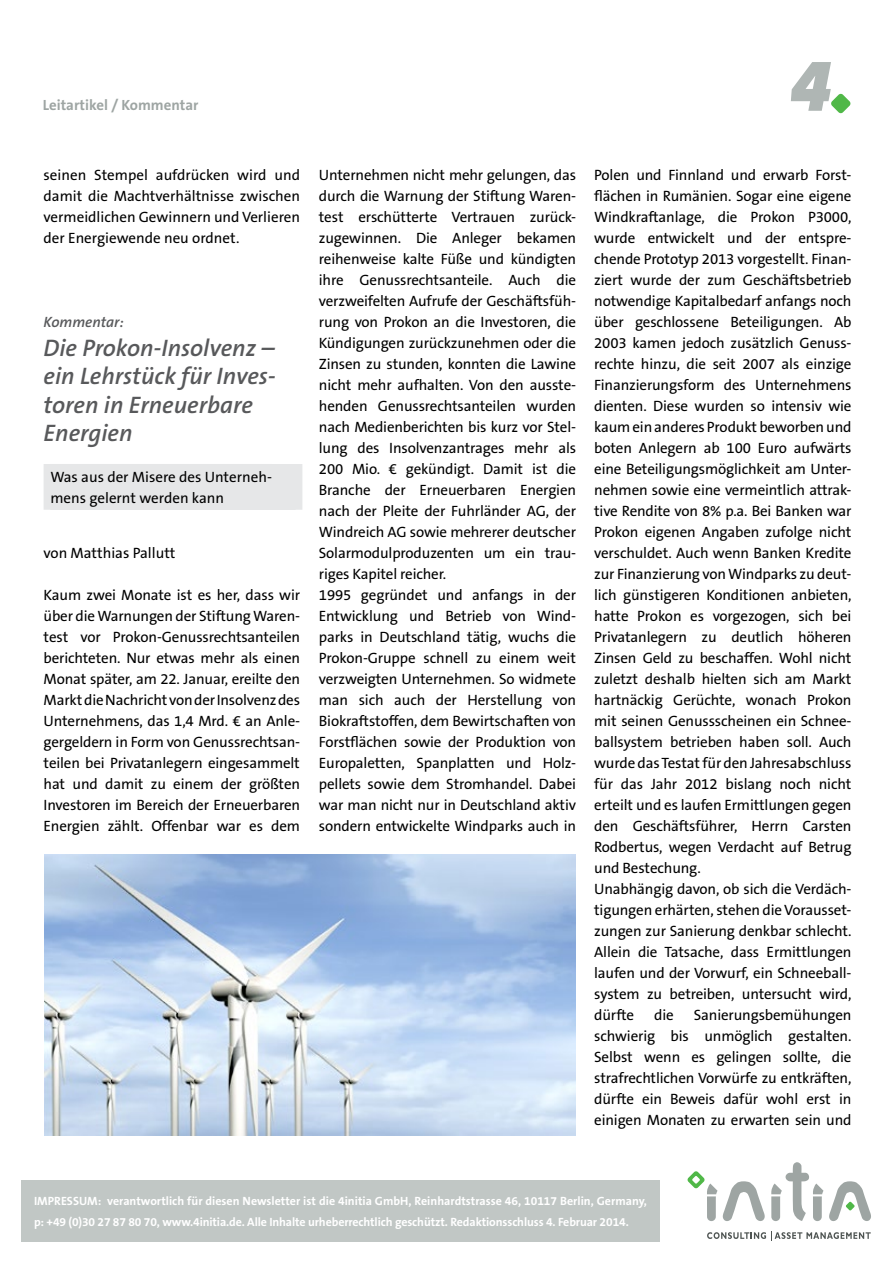
<style>
.page{position:relative;width:893px;height:1263px;background:#fff}
.page>*{position:absolute;margin:0;border:0;box-sizing:border-box;transform-origin:0 0}
.t1{font:italic 900 75px "The Sans B9";color:#afb6b4}
.t2{font:italic 600 24px/28.5px "The Sans B6";color:#58595b}
.t3{font:15px/21px "The Sans B5 Plain";letter-spacing:-.01em;color:#000;text-align:justify}
.t4{font:italic 600 15px "The Sans B6";color:#58595b}
.t5{font:700 14.85px "The Sans B7";color:#9ea5a3}
.t6{font:700 12px/21px "The Sans B7";letter-spacing:-.005em;color:#fff}
</style>
<div class="page">
<svg style="left:831px;top:94px;width:19px;height:19px"></svg>
<svg style="left:829px;top:1181px;width:42px;height:40px"></svg>
<svg style="left:707px;top:1232px;width:164px;height:9px"></svg>
<svg style="left:687px;top:1171px;width:78px;height:50px"></svg>
<svg style="left:771px;top:1162px;width:52px;height:59px"></svg>
<div style="left:21px;top:1180px;width:639px;height:62px;background:#c1c7c5"></div>
<div style="left:44px;top:465px;width:258px;height:44px;background:#e6e7e8"></div>
<hr style="left:44px;top:464px;width:258px;height:2px;background:#e6e7e8">
<hr style="left:44px;top:508px;width:258px;height:2px;background:#e6e7e8">
<img style="left:44px;top:855px;width:532px;height:280px">
<p class="t5" style="left:43px;top:97px;width:157px">Leitartikel / Kommentar</p>
<p class="t5" style="left:43px;top:97px;width:76px">Meldungen</p>
<h1 class="t1" style="left:790px;top:45px;width:43px">4</h1>
<p class="t3" style="left:44px;top:165px;width:258px">seinen Stempel aufdrücken wird und damit die Machtverhältnisse zwischen vermeidlichen Gewinnern und Verlieren der Energiewende neu ordnet.</p>
<p class="t4" style="left:44px;top:314px;width:82px">Kommentar:</p>
<h2 class="t2" style="left:44px;top:334px;width:234px">Die Prokon-Insolvenz – ein Lehrstück für Inves&shy;toren in Erneuerbare<br>Energien</h2>
<p class="t3" style="left:50px;top:467px;width:223px">Was aus der Misere des Unterneh&shy;mens gelernt werden kann</p>
<p class="t3" style="left:44px;top:543px;width:133px">von Matthias Pallutt</p>
<p class="t3" style="left:44px;top:585px;width:258px">Kaum zwei Monate ist es her, dass wir über die Warnungen der Stiftung Waren&shy;test vor Prokon-Genussrechtsanteilen berichteten. Nur etwas mehr als einen Monat später, am 22. Januar, ereilte den Markt die Nachricht von der Insolvenz des Unternehmens, das 1,4 Mrd. € an Anle&shy;gergeldern in Form von Genussrechtsan&shy;teilen bei Privatanlegern eingesammelt hat und damit zu einem der größten Investoren im Bereich der Erneuerbaren Energien zählt. Offenbar war es dem</p>
<p class="t3" style="left:319px;top:165px;width:259px;text-align:left">Unternehmen nicht mehr gelungen, das durch die Warnung der Stiftung Waren&shy;test erschütterte Vertrauen zurück&shy;zugewinnen. Die Anleger bekamen reihenweise kalte Füße und kündigten ihre Genussrechtsanteile. Auch die verzweifelten Aufrufe der Geschäftsfüh&shy;rung von Prokon an die Investoren, die Kündigungen zurückzunehmen oder die Zinsen zu stunden, konnten die Lawine nicht mehr aufhalten. Von den ausste&shy;henden Genussrechtsanteilen wurden nach Medienberichten bis kurz vor Stel&shy;lung des Insolvenzantrages mehr als 200 Mio. € gekündigt. Damit ist die Branche der Erneuerbaren Energien nach der Pleite der Fuhrländer AG, der Windreich AG sowie mehrerer deutscher Solarmodulproduzenten um ein trau&shy;riges Kapitel reicher.<br>1995 gegründet und anfangs in der Entwicklung und Betrieb von Wind&shy;parks in Deutschland tätig, wuchs die Prokon-Gruppe schnell zu einem weit verzweigten Unternehmen. So widmete man sich auch der Herstellung von Biokraftstoffen, dem Bewirtschaften von Forstflächen sowie der Produktion von Europaletten, Spanplatten und Holz&shy;pellets sowie dem Stromhandel. Dabei war man nicht nur in Deutschland aktiv sondern entwickelte Windparks auch in</p>
<p class="t3" style="left:594px;top:165px;width:259px;text-align:left">Polen und Finnland und erwarb Forst&shy;flächen in Rumänien. Sogar eine eigene Windkraftanlage, die Prokon P3000, wurde entwickelt und der entspre&shy;chende Prototyp 2013 vorgestellt. Finan&shy;ziert wurde der zum Geschäftsbetrieb notwendige Kapitalbedarf anfangs noch über geschlossene Beteiligungen. Ab 2003 kamen jedoch zusätzlich Genuss&shy;rechte hinzu, die seit 2007 als einzige Finanzierungsform des Unternehmens dienten. Diese wurden so intensiv wie kaum ein anderes Produkt beworben und boten Anlegern ab 100 Euro aufwärts eine Beteiligungsmöglichkeit am Unter&shy;nehmen sowie eine vermeintlich attrak&shy;tive Rendite von 8% p.a. Bei Banken war Prokon eigenen Angaben zufolge nicht verschuldet. Auch wenn Banken Kredite zur Finanzierung von Windparks zu deut&shy;lich günstigeren Konditionen anbieten, hatte Prokon es vorgezogen, sich bei Privatanlegern zu deutlich höheren Zinsen Geld zu beschaffen. Wohl nicht zuletzt deshalb hielten sich am Markt hartnäckig Gerüchte, wonach Prokon mit seinen Genussscheinen ein Schnee&shy;ballsystem betrieben haben soll. Auch wurde das Testat für den Jahresabschluss für das Jahr 2012 bislang noch nicht erteilt und es laufen Ermittlungen gegen den Geschäftsführer, Herrn Carsten Rodbertus, wegen Verdacht auf Betrug und Bestechung.<br>Unabhängig davon, ob sich die Verdäch&shy;tigungen erhärten, stehen die Vorausset&shy;zungen zur Sanierung denkbar schlecht.<br>Allein die Tatsache, dass Ermittlungen laufen und der Vorwurf, ein Schneeball&shy;system zu betreiben, untersucht wird, dürfte</p>
<p class="t3" style="left:594px;top:1005px;width:259px;text-indent:100px">Sanierungsbemühungen schwierig bis unmöglich gestalten.<br>Selbst wenn es gelingen sollte, die strafrechtlichen Vorwürfe zu entkräften, dürfte ein Beweis dafür wohl erst in einigen Monaten zu erwarten sein und</p>
<p class="t3" style="left:654px;top:1005px;width:21px">die</p>
<p class="t6" style="left:34px;top:1191px;width:614px">IMPRESSUM: verantwortlich für diesen Newsletter ist die 4initia GmbH, Reinhardtstrasse 46, 10117 Berlin, Germany, p: +49 (0)30 27 87 80 70, www.4initia.de. Alle Inhalte urheberrechtlich geschützt. Redaktionsschluss 4. Februar 2014.</p>
</div>
